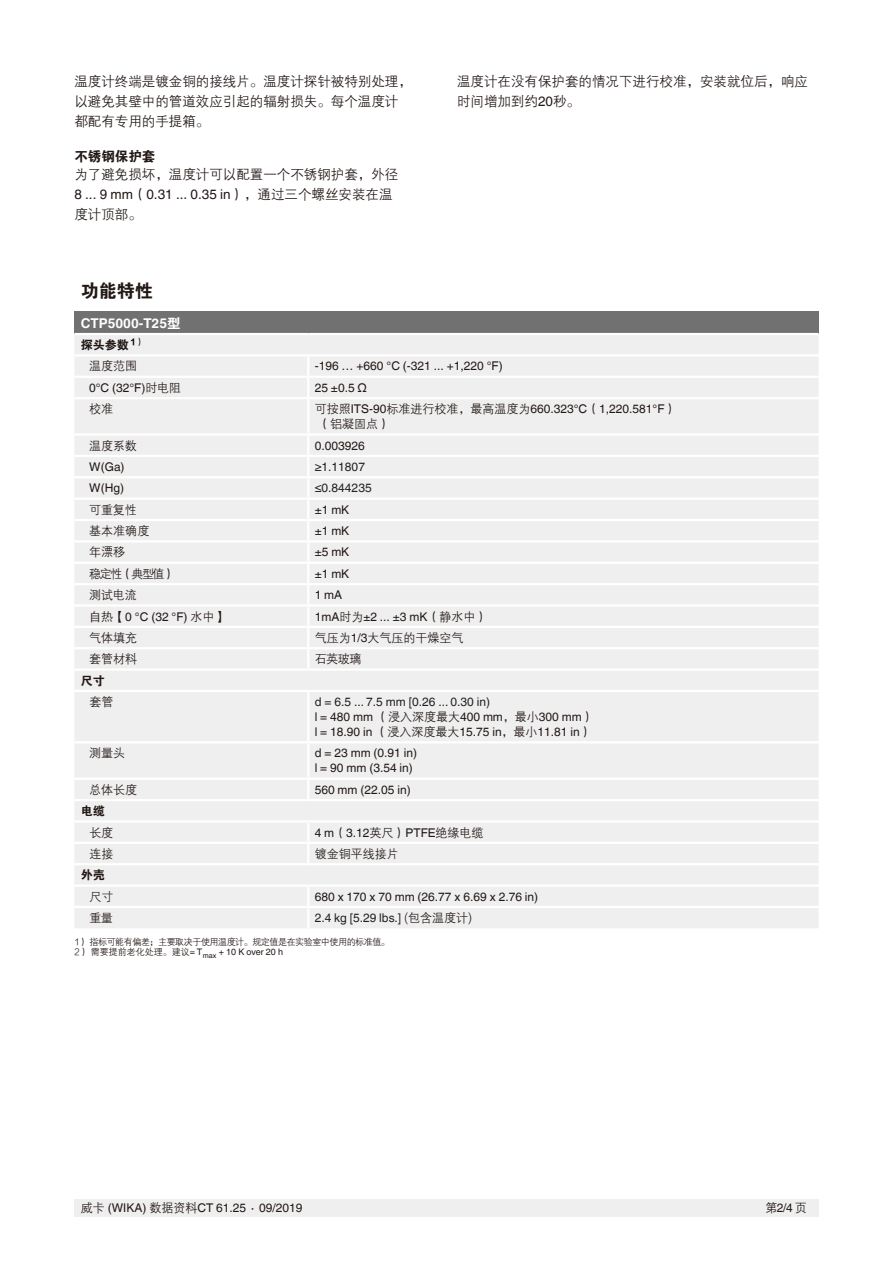
<style>
.page{position:relative;width:893px;height:1263px;background:#fff}
.page>*{position:absolute;margin:0;border:0;box-sizing:border-box;transform-origin:0 0}
.t1{font:18px "FZDHTJW GB1 0";color:#221815}
.t2{font:13.5px/20.2px "FZZDXJW GB1 0";color:#221815}
.t3{font:13.5px/20.2px "FZZDXJW GB1 0";color:#211714}
.t4{font:13.5px "Helvetica World";color:#221815}
.t5{font:700 13.5px "Helvetica World";color:#fff}
.t6{font:13.5px "FZDHTJW GB1 0";color:#221815}
.t7{font:12px/15px "Helvetica World";color:#221815}
.t8{font:12px "FZZDXJW GB1 0";color:#221815}
.t9{font:12px "Helvetica World";color:#231f20}
.t10{font:12px "FZDHTJW GB1 0";color:#221815}
.t11{font:9px/10.8px "FZZDXJW GB1 0";letter-spacing:-.05em;color:#221815}
.t12{font:9px "FZDHTJW GB1 0";color:#000}
.s1{font-family:"FZZDXJW GB1 0"}
.s2{font-family:"Helvetica World"}
.s3{font-family:"FZDHTJW GB1 0";font-weight:400}
.s4{color:#221815}
.s5{color:#231f20}
.s6{font-family:"Helvetica World";color:#231f20}
.s7{font-family:"Helvetica World";color:#231815}
.s8{font-family:"FZZDXJW GB1 0";color:#221815}
</style>
<div class="page">
<div style="left:74px;top:1199px;width:745px;height:17px;background:#efefef"></div>
<div style="left:74px;top:312px;width:745px;height:22px;background:#727171"></div>
<div style="left:75px;top:335px;width:743px;height:593px;background:#efefef"></div>
<hr style="left:74px;top:333px;width:234px;height:2px;background:#fff">
<hr style="left:308px;top:333px;width:511px;height:2px;background:#fff">
<hr style="left:74px;top:354px;width:234px;height:2px;background:#fff">
<hr style="left:308px;top:354px;width:511px;height:2px;background:#fff">
<hr style="left:307px;top:356px;width:2px;height:20px;background:#fff">
<hr style="left:74px;top:376px;width:234px;height:2px;background:#fff">
<hr style="left:308px;top:376px;width:511px;height:2px;background:#fff">
<svg style="left:307px;top:378px;width:2px;height:19px"></svg>
<hr style="left:74px;top:397px;width:234px;height:2px;background:#fff">
<hr style="left:308px;top:397px;width:511px;height:2px;background:#fff">
<hr style="left:307px;top:399px;width:2px;height:34px;background:#fff">
<hr style="left:74px;top:433px;width:234px;height:3px;background:#fff">
<hr style="left:308px;top:433px;width:511px;height:3px;background:#fff">
<hr style="left:74px;top:455px;width:234px;height:2px;background:#fff">
<hr style="left:308px;top:455px;width:511px;height:2px;background:#fff">
<hr style="left:74px;top:476px;width:234px;height:2px;background:#fff">
<hr style="left:308px;top:476px;width:511px;height:2px;background:#fff">
<hr style="left:74px;top:497px;width:234px;height:3px;background:#fff">
<hr style="left:308px;top:497px;width:511px;height:3px;background:#fff">
<hr style="left:74px;top:519px;width:234px;height:2px;background:#fff">
<hr style="left:308px;top:519px;width:511px;height:2px;background:#fff">
<svg style="left:307px;top:436px;width:2px;height:104px"></svg>
<hr style="left:74px;top:540px;width:234px;height:2px;background:#fff">
<hr style="left:308px;top:540px;width:511px;height:2px;background:#fff">
<hr style="left:307px;top:542px;width:2px;height:20px;background:#fff">
<hr style="left:74px;top:562px;width:234px;height:2px;background:#fff">
<hr style="left:308px;top:562px;width:511px;height:2px;background:#fff">
<hr style="left:74px;top:583px;width:234px;height:2px;background:#fff">
<hr style="left:308px;top:583px;width:511px;height:2px;background:#fff">
<hr style="left:74px;top:604px;width:234px;height:3px;background:#fff">
<hr style="left:308px;top:604px;width:511px;height:3px;background:#fff">
<hr style="left:74px;top:626px;width:234px;height:2px;background:#fff">
<hr style="left:308px;top:626px;width:511px;height:2px;background:#fff">
<hr style="left:74px;top:647px;width:234px;height:2px;background:#fff">
<hr style="left:308px;top:647px;width:511px;height:2px;background:#fff">
<svg style="left:307px;top:564px;width:2px;height:104px"></svg>
<hr style="left:74px;top:668px;width:234px;height:3px;background:#fff">
<hr style="left:308px;top:668px;width:511px;height:3px;background:#fff">
<hr style="left:74px;top:690px;width:234px;height:2px;background:#fff">
<hr style="left:308px;top:690px;width:511px;height:2px;background:#fff">
<hr style="left:307px;top:692px;width:2px;height:49px;background:#fff">
<hr style="left:74px;top:741px;width:234px;height:2px;background:#fff">
<hr style="left:308px;top:741px;width:511px;height:2px;background:#fff">
<hr style="left:307px;top:743px;width:2px;height:35px;background:#fff">
<hr style="left:74px;top:778px;width:234px;height:2px;background:#fff">
<hr style="left:308px;top:778px;width:511px;height:2px;background:#fff">
<svg style="left:307px;top:780px;width:2px;height:19px"></svg>
<hr style="left:74px;top:799px;width:234px;height:2px;background:#fff">
<hr style="left:308px;top:799px;width:511px;height:2px;background:#fff">
<hr style="left:74px;top:820px;width:234px;height:3px;background:#fff">
<hr style="left:308px;top:820px;width:511px;height:3px;background:#fff">
<hr style="left:74px;top:842px;width:234px;height:2px;background:#fff">
<hr style="left:308px;top:842px;width:511px;height:2px;background:#fff">
<svg style="left:307px;top:823px;width:2px;height:40px"></svg>
<hr style="left:74px;top:863px;width:234px;height:2px;background:#fff">
<hr style="left:308px;top:863px;width:511px;height:2px;background:#fff">
<hr style="left:74px;top:884px;width:234px;height:3px;background:#fff">
<hr style="left:308px;top:884px;width:511px;height:3px;background:#fff">
<svg style="left:307px;top:887px;width:2px;height:19px"></svg>
<hr style="left:74px;top:906px;width:234px;height:2px;background:#fff">
<hr style="left:308px;top:906px;width:511px;height:2px;background:#fff">
<hr style="left:307px;top:908px;width:2px;height:20px;background:#fff">
<p class="t3" style="left:74px;top:72px;width:339px">温度计终端是镀金铜的接线片。温度计探针被特别处理，以避免其壁中的管道效应引起的辐射损失。每个温度计都配有专用的手提箱。</p>
<p class="t6" style="left:74px;top:149px;width:82px">不锈钢保护套</p>
<p class="t2" style="left:74px;top:164px;width:325px">为了避免损坏，温度计可以配置一个不锈钢护套，外径</p>
<p class="t4" style="left:74px;top:186px;width:320px">8 ... 9 mm<span class="s1">（</span>0.31 ... 0.35 in<span class="s1">），通过三个螺丝安装在温</span></p>
<p class="t2" style="left:74px;top:205px;width:69px">度计顶部。</p>
<p class="t2" style="left:457px;top:72px;width:352px">温度计在没有保护套的情况下进行校准，安装就位后，响应时间增加到约<span class="s2">20</span>秒。</p>
<h1 class="t1" style="left:81px;top:281px;width:74px">功能特性</h1>
<p class="t12" style="left:130px;top:337px;width:15px">1）</p>
<p class="t5" style="left:81px;top:315px;width:101px">CTP5000-T25<span class="s3">型</span></p>
<p class="t8" style="left:89px;top:360px;width:49px">温度范围</p>
<p class="t10" style="left:81px;top:338px;width:49px">探头参数</p>
<p class="t7" style="left:315px;top:359px;width:190px">-196 … +660 °C (-321 ... +1,220 °F)</p>
<p class="t7" style="left:89px;top:380px;width:93px">0°C (32°F)<span class="s1">时电阻</span></p>
<p class="t7" style="left:315px;top:380px;width:54px">25 ±0.5 Ω</p>
<p class="t8" style="left:89px;top:403px;width:25px">校准</p>
<p class="t8" style="left:89px;top:440px;width:49px">温度系数</p>
<p class="t7" style="left:315px;top:401px;width:363px"><span class="s1">可按照</span>ITS-90<span class="s1">标准进行校准，最高温度为</span>660.323°C<span class="s1">（</span>1,220.581°F<span class="s1">）</span></p>
<p class="t8" style="left:318px;top:417px;width:73px">（铝凝固点）</p>
<p class="t7" style="left:315px;top:438px;width:52px">0.003926</p>
<p class="t7" style="left:89px;top:459px;width:37px">W(Ga)</p>
<p class="t9" style="left:315px;top:460px;width:52px"><span class="s4">≥</span>1.11807</p>
<p class="t7" style="left:89px;top:481px;width:36px">W(Hg)</p>
<p class="t9" style="left:315px;top:481px;width:58px"><span class="s4">≤</span>0.844235</p>
<p class="t8" style="left:89px;top:503px;width:49px">可重复性</p>
<p class="t7" style="left:315px;top:502px;width:36px">±1 mK</p>
<p class="t8" style="left:89px;top:524px;width:61px">基本准确度</p>
<p class="t7" style="left:315px;top:523px;width:36px">±1 mK</p>
<p class="t8" style="left:89px;top:546px;width:37px">年漂移</p>
<p class="t7" style="left:315px;top:545px;width:36px">±5 mK</p>
<p class="t8" style="left:89px;top:567px;width:87px">稳定性（典型值）</p>
<p class="t7" style="left:315px;top:566px;width:36px">±1 mK</p>
<p class="t8" style="left:89px;top:589px;width:49px">测试电流</p>
<p class="t7" style="left:315px;top:587px;width:29px">1 mA</p>
<p class="t7" style="left:89px;top:609px;width:139px"><span class="s1">自热【</span>0 °C (32 °F) <span class="s1">水中】</span></p>
<p class="t8" style="left:89px;top:631px;width:49px">气体填充</p>
<p class="t7" style="left:315px;top:609px;width:174px">1mA<span class="s1">时为</span>±2 ... ±3 mK<span class="s1">（静水中）</span></p>
<p class="t8" style="left:315px;top:631px;width:150px">气压为<span class="s2">1/3</span>大气压的干燥空气</p>
<p class="t8" style="left:89px;top:653px;width:49px">套管材料</p>
<p class="t8" style="left:315px;top:653px;width:48px">石英玻璃</p>
<p class="t10" style="left:81px;top:674px;width:25px">尺寸</p>
<p class="t8" style="left:89px;top:695px;width:26px">套管</p>
<p class="t7" style="left:315px;top:694px;width:281px"><span class="s5">d = 6.5 ... 7.5 mm [0.26 ... 0.30 in)<br></span>l = 480 mm <span class="s1">（浸入深度最大</span>400 mm<span class="s1">，最小</span>300 mm<span class="s1">）</span>l = 18.90 in <span class="s1">（浸入深度最大</span>15.75 in<span class="s1">，最小</span>11.81 in<span class="s1">）</span></p>
<p class="t8" style="left:89px;top:747px;width:37px">测量头</p>
<p class="t7" style="left:315px;top:746px;width:104px">d = 23 mm (0.91 in) l = 90 mm (3.54 in)</p>
<p class="t8" style="left:89px;top:783px;width:49px">总体长度</p>
<p class="t7" style="left:315px;top:782px;width:97px">560 mm (22.05 in)</p>
<p class="t10" style="left:81px;top:804px;width:25px">电缆</p>
<p class="t8" style="left:89px;top:826px;width:25px">长度</p>
<p class="t7" style="left:315px;top:825px;width:170px">4 m<span class="s1">（</span>3.12<span class="s1">英尺）</span>PTFE<span class="s1">绝缘电缆</span></p>
<p class="t8" style="left:89px;top:847px;width:25px">连接</p>
<p class="t8" style="left:315px;top:847px;width:85px">镀金铜平线接片</p>
<p class="t10" style="left:81px;top:868px;width:25px">外壳</p>
<p class="t8" style="left:89px;top:890px;width:26px">尺寸</p>
<p class="t7" style="left:315px;top:889px;width:225px">680 x 170 x 70 mm (26.77 x 6.69 x 2.76 in)</p>
<p class="t8" style="left:89px;top:911px;width:25px">重量</p>
<p class="t11" style="left:74px;top:936px;width:317px">1） 指标可能有偏差；主要取决于使用温度计。规定值是在实验室中使用的标准值。<br>2） 需要提前老化处理。建议<span class="s6">= T</span><sub>max</sub> <span class="s7">+ 10 K over 20 h</span></p>
<p class="t9" style="left:315px;top:911px;width:159px">2.4 kg [5.29 lbs.] <span class="s8">(包含温度计)</span></p>
<p class="t7" style="left:81px;top:1200px;width:223px"><span class="s1">威卡</span> (WIKA) <span class="s1">数据资料</span>CT 61.25 ∙ 09/2019</p>
<p class="t7" style="left:765px;top:1200px;width:43px"><span class="s1">第</span>2/4 <span class="s1">页</span></p>
</div>
